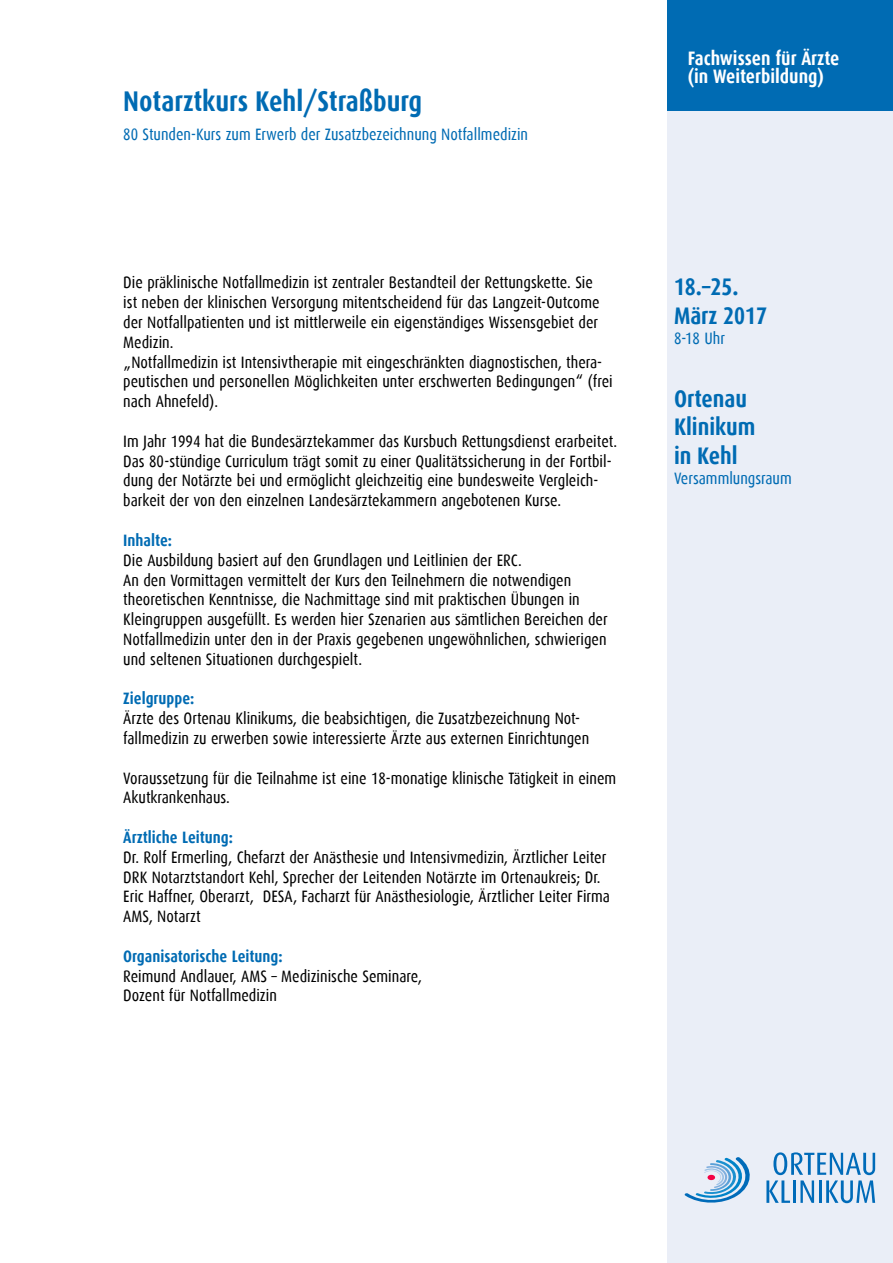
<style>
.page{position:relative;width:893px;height:1263px;background:#fff}
.page>*{position:absolute;margin:0;border:0;box-sizing:border-box;transform-origin:0 0}
.t1{font:700 28.5px "Dax Condensed";color:#006bb3}
.t2{font:700 24px/28.8px "Dax Condensed";color:#006bb3}
.t3{font:700 19.5px/18px "Dax Condensed";color:#fff}
.t4{font:16.5px/19.8px "Dax Condensed";color:#000}
.t5{font:16.5px "Dax Condensed";color:#006bb3}
.t6{font:700 16.5px "Dax Condensed";color:#006bb3}
</style>
<div class="page">
<div style="left:668px;top:0;width:225px;height:1263px;background:#eaeef7"></div>
<div style="left:668px;top:0;width:225px;height:111px;background:#006bb3"></div>
<svg style="left:684px;top:1157px;width:66px;height:46px"></svg>
<svg style="left:766px;top:1152px;width:109px;height:51px"></svg>
<h1 class="t1" style="left:123px;top:86px;width:300px">Notarztkurs Kehl/Straßburg</h1>
<p class="t5" style="left:123px;top:125px;width:406px">80 Stunden-Kurs zum Erwerb der Zusatzbezeichnung Notfallmedizin</p>
<p class="t4" style="left:123px;top:273px;width:491px">Die präklinische Notfallmedizin ist zentraler Bestandteil der Rettungskette. Sie<br>ist neben der klinischen Versorgung mitentscheidend für das Langzeit-Outcome der Notfallpatienten und ist mittlerweile ein eigenständiges Wissensgebiet der Medizin.<br>„Notfallmedizin ist Intensivtherapie mit eingeschränkten diagnostischen, thera&shy;peutischen und personellen Möglichkeiten unter erschwerten Bedingungen“ (frei nach Ahnefeld).</p>
<p class="t4" style="left:123px;top:431px;width:495px">Im Jahr 1994 hat die Bundesärztekammer das Kursbuch Rettungsdienst erarbeitet.<br>Das 80-stündige Curriculum trägt somit zu einer Qualitätssicherung in der Fortbil&shy;dung der Notärzte bei und ermöglicht gleichzeitig eine bundesweite Vergleich&shy;barkeit der von den einzelnen Landesärztekammern angebotenen Kurse.</p>
<p class="t6" style="left:123px;top:531px;width:50px">Inhalte:</p>
<p class="t4" style="left:123px;top:550px;width:486px">Die Ausbildung basiert auf den Grundlagen und Leitlinien der ERC.<br>An den Vormittagen vermittelt der Kurs den Teilnehmern die notwendigen theoretischen Kenntnisse, die Nachmittage sind mit praktischen Übungen in Kleingruppen ausgefüllt. Es werden hier Szenarien aus sämtlichen Bereichen der Notfallmedizin unter den in der Praxis gegebenen ungewöhnlichen, schwierigen und seltenen Situationen durchgespielt.</p>
<p class="t6" style="left:123px;top:689px;width:73px">Zielgruppe:</p>
<p class="t4" style="left:123px;top:709px;width:467px">Ärzte des Ortenau Klinikums, die beabsichtigen, die Zusatzbezeichnung Not&shy;fallmedizin zu erwerben sowie interessierte Ärzte aus externen Einrichtungen</p>
<p class="t4" style="left:123px;top:768px;width:494px">Voraussetzung für die Teilnahme ist eine 18-monatige klinische Tätigkeit in einem<br>Akutkrankenhaus.</p>
<p class="t6" style="left:123px;top:828px;width:111px">Ärztliche Leitung:</p>
<p class="t4" style="left:123px;top:847px;width:488px">Dr. Rolf Ermerling, Chefarzt der Anästhesie und Intensivmedizin, Ärztlicher Leiter DRK Notarztstandort Kehl, Sprecher der Leitenden Notärzte im Ortenaukreis; Dr.<br>Eric Haffner, Oberarzt, DESA, Facharzt für Anästhesiologie, Ärztlicher Leiter Firma AMS, Notarzt</p>
<p class="t6" style="left:123px;top:947px;width:161px">Organisatorische Leitung:</p>
<p class="t4" style="left:123px;top:966px;width:300px">Reimund Andlauer, AMS – Medizinische Seminare,<br>Dozent für Notfallmedizin</p>
<p class="t3" style="left:688px;top:49px;width:153px">Fachwissen für Ärzte (in Weiterbildung)</p>
<p class="t3" style="left:681px;top:49px;width:149px">Stra len chutzkurse</p>
<h2 class="t2" style="left:674px;top:273px;width:95px">18.–25.<br>März 2017</h2>
<p class="t5" style="left:674px;top:329px;width:53px">8-18 Uhr</p>
<h2 class="t2" style="left:674px;top:384px;width:83px">Ortenau<br>Klinikum in Kehl</h2>
<p class="t5" style="left:674px;top:469px;width:119px">Versammlungsraum</p>
</div>
